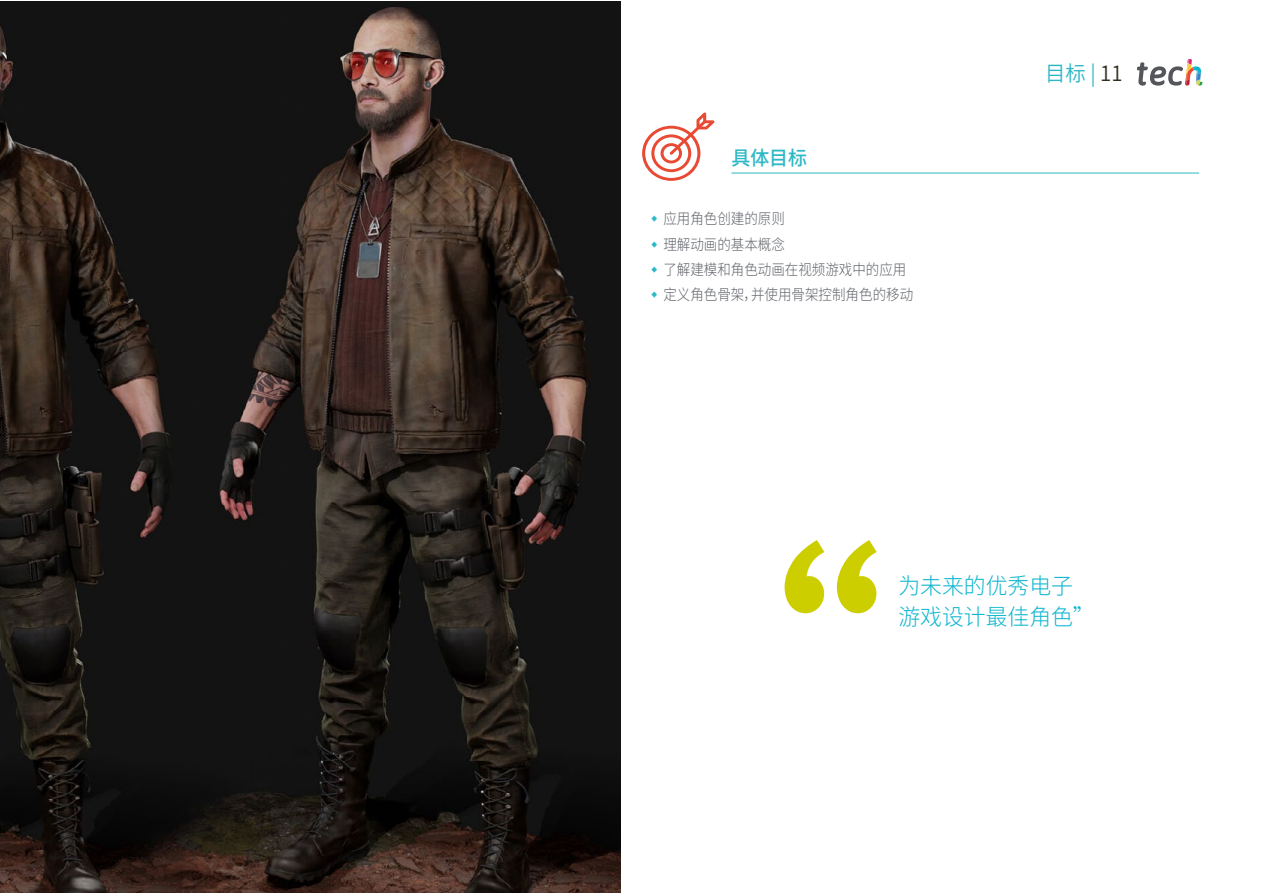
<style>
.page{position:relative;width:1263px;height:893px;background:#fff}
.page>*{position:absolute;margin:0;border:0;box-sizing:border-box;transform-origin:0 0}
.t1{font:300 22.5px/31.5px "Source Han Sans CN";color:#0fb6cf}
.t2{font:21px "Source Han Sans CN";color:#2db8c5}
.t3{font:500 19.5px "Source Han Sans CN";color:#2db8c5}
.t4{font:300 15px/25.2px "Source Han Sans CN";color:#61646a;scale:.9 1}
.s1{color:#312e20}
</style>
<div class="page">
<hr style="left:731px;top:173px;width:468px;height:1px;background:#2db8c5">
<svg style="left:642px;top:112px;width:72px;height:69px"></svg>
<img style="left:0;top:1px;width:621px;height:892px">
<svg style="left:1137px;top:59px;width:65px;height:27px"></svg>
<svg style="left:784px;top:540px;width:93px;height:73px"></svg>
<h3 class="t3" style="left:731px;top:147px;width:77px">具体目标</h3>
<p class="t4" style="left:663px;top:207px;width:279px">应用角色创建的原则<br>理解动画的基本概念<br>了解建模和角色动画在视频游戏中的应用定义角色骨架，并使用骨架控制角色的移动</p>
<h2 class="t2" style="left:1045px;top:61px;width:79px">目标 | <span class="s1">11</span></h2>
<h1 class="t1" style="left:898px;top:570px;width:198px">为未来的优秀电子游戏设计最佳角色”</h1>
</div>
